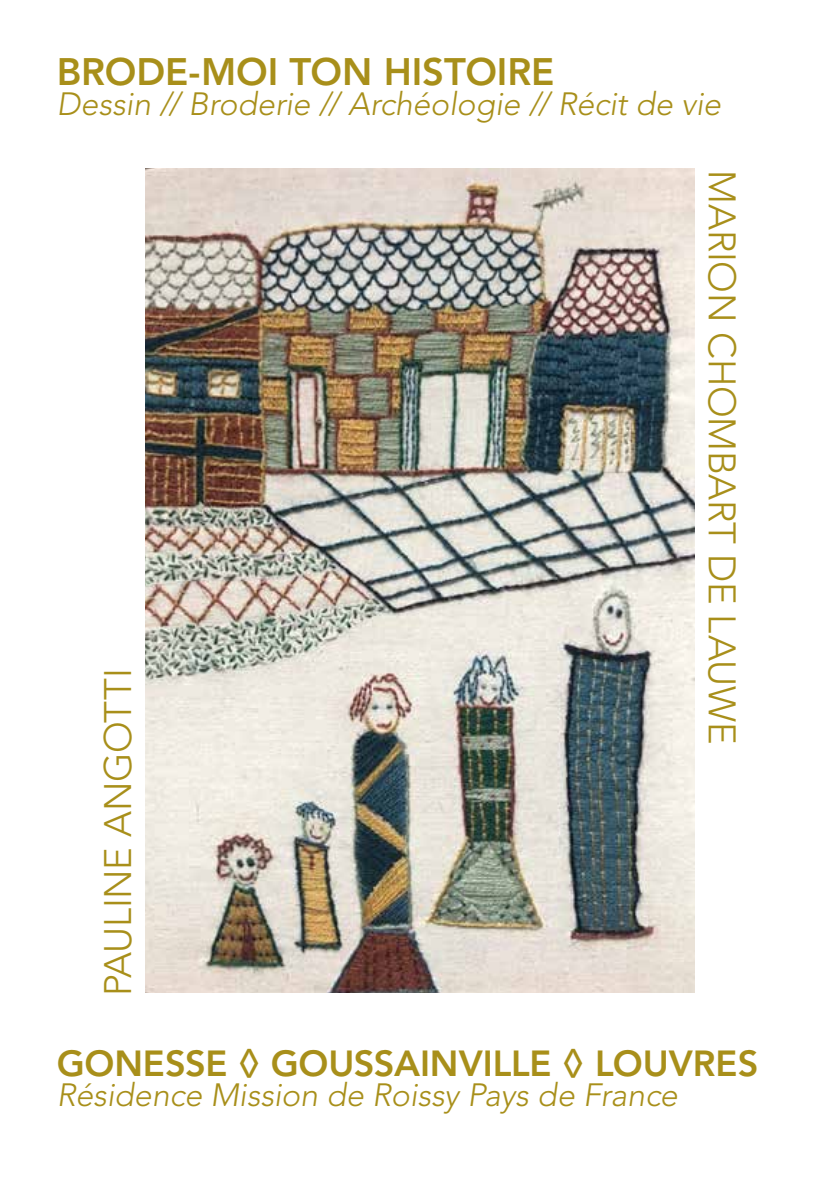
<style>
.page{position:relative;width:840px;height:1191px;background:#fff}
.page>*{position:absolute;margin:0;border:0;box-sizing:border-box;transform-origin:0 0}
.t1{font:300 38px "Avenir LT Std";letter-spacing:-.01em;color:#a88f1a}
.t2{font:800 38px "Avenir LT Std";letter-spacing:-.005em;color:#a88f1a}
.t3{font:800 36px "Avenir LT Std";letter-spacing:-.005em;color:#a88f1a}
.t4{font:italic 300 32px "Avenir LT Std";letter-spacing:-.005em;color:#a88f1a}
</style>
<div class="page">
<img style="left:145px;top:169px;width:549px;height:823px">
<p class="t2" style="left:57px;top:50px;width:499px">BRODE-MOI TON HISTOIRE</p>
<p class="t4" style="left:57px;top:86px;width:665px">Dessin // Broderie // Archéologie // Récit de vie</p>
<p class="t1" style="left:95px;top:996px;width:329px;rotate:-90deg">PAULINE ANGOTTI</p>
<p class="t1" style="left:744px;top:170px;width:575px;rotate:90deg">MARION CHOMBART DE LAUWE</p>
<p class="t3" style="left:57px;top:1042px;width:702px">GONESSE ◊ GOUSSAINVILLE ◊ LOUVRES</p>
<p class="t4" style="left:57px;top:1076px;width:622px">Résidence Mission de Roissy Pays de France</p>
</div>
